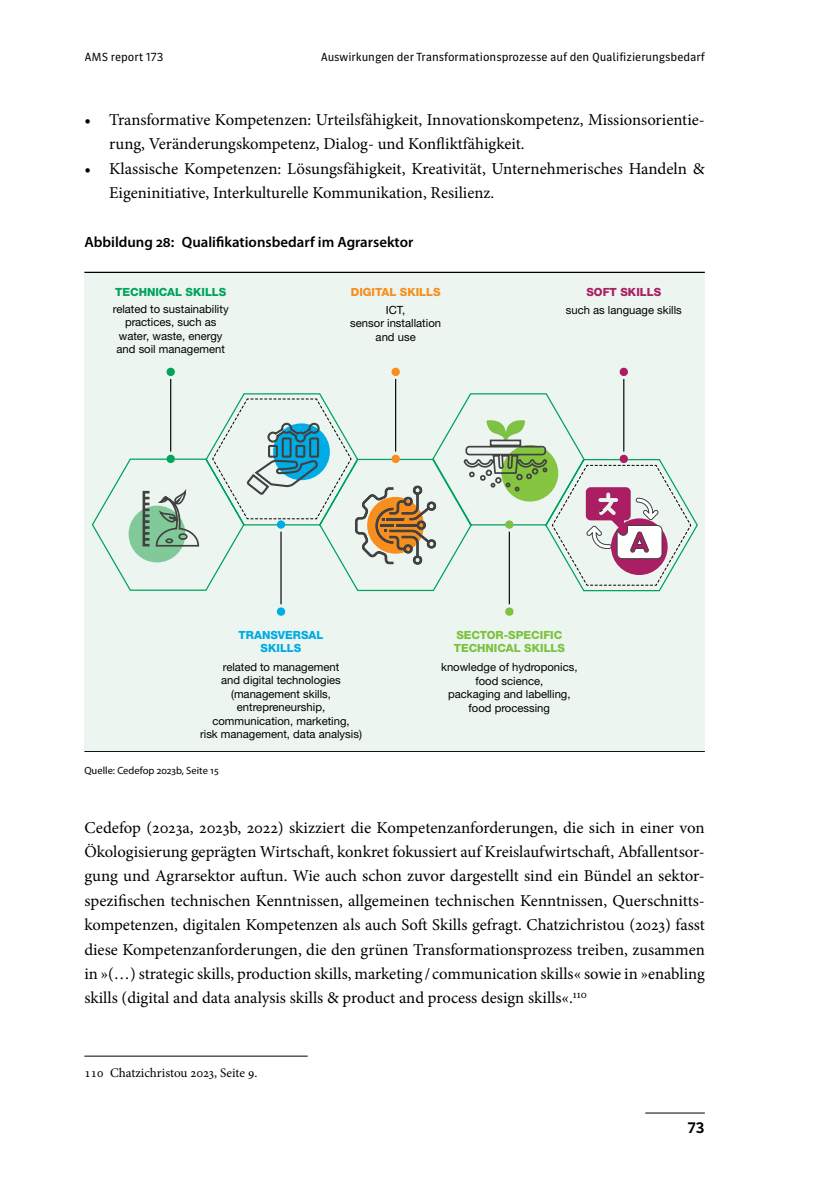
<style>
.page{position:relative;width:824px;height:1191px;background:#fff}
.page>*{position:absolute;margin:0;border:0;box-sizing:border-box;transform-origin:0 0}
.AMS_report_Lauftext{font:16.62px/24.3px "Minion Pro";color:#000}
.AMS_report_GAT_1_Tit{font:600 14.88px "Myriad Pro";color:#000}
.t1{font:700 14.88px "AMS Laborat";color:#000}
.AMS_report_Fußnote{font:13.12px "Minion Pro";color:#000}
.t2{font:11.38px "AMS Laborat";color:#000}
.t3{font:11.2px/13.5px "Helvetica Neue LTW1 G";color:#000;text-align:center}
.t4{font:800 11.2px/13.5px "Helvetica Neue LTW1 G";color:#7dc242}
.t5{font:800 11.2px/13.5px "Helvetica Neue LTW1 G";color:#00ace6;text-align:center}
.t6{font:800 11.2px "Helvetica Neue LTW1 G";color:#00a45c}
.t7{font:800 11.2px "Helvetica Neue LTW1 G";color:#f78e1e}
.t8{font:800 11.2px "Helvetica Neue LTW1 G";color:#ab1e64}
.AMS_report_GAT_3_Que{font:10.5px "Myriad Pro";color:#000}
</style>
<div class="page">
<hr style="left:645px;top:1112px;width:59px;height:1px;background:#000">
<hr style="left:84px;top:272px;width:620px;height:1px;background:#000">
<hr style="left:84px;top:750px;width:620px;height:2px;background:#000">
<div style="left:84px;top:273px;width:620px;height:477px;background:#ecf5ef"></div>
<svg style="left:91px;top:392px;width:607px;height:200px"></svg>
<hr style="left:170px;top:379px;width:1px;height:72px;background:#000">
<svg style="left:166px;top:367px;width:9px;height:9px"></svg>
<div style="left:129px;top:505px;width:56px;height:57px;background:#82c999;border-radius:50%"></div>
<hr style="left:280px;top:531px;width:1px;height:73px;background:#000">
<svg style="left:276px;top:607px;width:9px;height:9px"></svg>
<hr style="left:508px;top:531px;width:2px;height:73px;background:#000">
<svg style="left:505px;top:607px;width:9px;height:9px"></svg>
<hr style="left:395px;top:379px;width:1px;height:72px;background:#000">
<svg style="left:391px;top:367px;width:9px;height:9px"></svg>
<hr style="left:623px;top:379px;width:1px;height:72px;background:#000">
<svg style="left:619px;top:367px;width:9px;height:9px"></svg>
<svg style="left:212px;top:398px;width:224px;height:167px"></svg>
<svg style="left:552px;top:454px;width:139px;height:132px"></svg>
<svg style="left:486px;top:419px;width:39px;height:20px"></svg>
<svg style="left:138px;top:439px;width:411px;height:108px"></svg>
<hr style="left:84px;top:1055px;width:224px;height:1px;background:#000">
<p class="t2" style="left:84px;top:49px;width:81px">AMS report 173</p>
<p class="t2" style="left:321px;top:49px;width:385px">Auswirkungen der Transformationsprozesse auf den Qualifizierungsbedarf</p>
<p class="AMS_report_Lauftext" style="left:109px;top:107px;width:597px;text-indent:-25px">• Transformative Kompetenzen: Urteilsfähigkeit, Innovationskompetenz, Missionsorientie&shy;rung, Veränderungskompetenz, Dialog- und Konfliktfähigkeit.</p>
<p class="AMS_report_Lauftext" style="left:109px;top:156px;width:597px;text-indent:-25px">• Klassische Kompetenzen: Lösungsfähigkeit, Kreativität, Unternehmerisches Handeln &amp;<br>Eigeninitiative, Interkulturelle Kommunikation, Resilienz.</p>
<p class="AMS_report_GAT_1_Tit" style="left:84px;top:232px;width:330px">Abbildung 28: Qualifikationsbedarf im Agrarsektor</p>
<p class="t6" style="left:115px;top:285px;width:113px">TECHNICAL SKILLS</p>
<p class="t3" style="left:113px;top:302px;width:117px">related to sustainability practices, such as water, waste, energy and soil management</p>
<p class="t7" style="left:351px;top:286px;width:91px">DIGITAL SKILLS</p>
<p class="t3" style="left:350px;top:303px;width:92px">ICT,<br>sensor installation and use</p>
<p class="t8" style="left:586px;top:286px;width:76px">SOFT SKILLS</p>
<p class="t3" style="left:565px;top:303px;width:118px">such as language skills</p>
<p class="t5" style="left:238px;top:628px;width:86px">TRANSVERSAL<br>SKILLS</p>
<p class="t4" style="left:453px;top:628px;width:113px">SECTOR-SPECIFIC<br>TECHNICAL SKILLS</p>
<p class="t3" style="left:200px;top:660px;width:163px">related to management<br>and digital technologies (management skills, entrepreneurship, communication, marketing,<br>risk management, data analysis)</p>
<p class="AMS_report_GAT_3_Que" style="left:84px;top:764px;width:136px">Quelle: Cedefop 2023b, Seite 15</p>
<p class="t3" style="left:441px;top:660px;width:138px">knowledge of hydroponics, food science,<br>packaging and labelling, food processing</p>
<p class="AMS_report_Lauftext" style="left:84px;top:815px;width:622px;text-align:justify">Cedefop (2023a, 2023b, 2022) skizziert die Kompetenzanforderungen, die sich in einer von Ökologisierung geprägten Wirtschaft, konkret fokussiert auf Kreislaufwirtschaft, Abfallentsor&shy;gung und Agrarsektor auftun. Wie auch schon zuvor dargestellt sind ein Bündel an sektor&shy;spezifischen technischen Kenntnissen, allgemeinen technischen Kenntnissen, Querschnitts&shy;kompetenzen, digitalen Kompetenzen als auch Soft Skills gefragt. Chatzichristou (2023) fasst diese Kompetenzanforderungen, die den grünen Transformationsprozess treiben, zusammen in »(…) strategic skills, production skills, marketing / communication skills« sowie in »enabling skills (digital and data analysis skills &amp; product and process design skills«.<sup>110</sup></p>
<p class="AMS_report_Fußnote" style="left:84px;top:1063px;width:174px">110 Chatzichristou 2023, Seite 9.</p>
<p class="t1" style="left:687px;top:1118px;width:18px">73</p>
</div>
